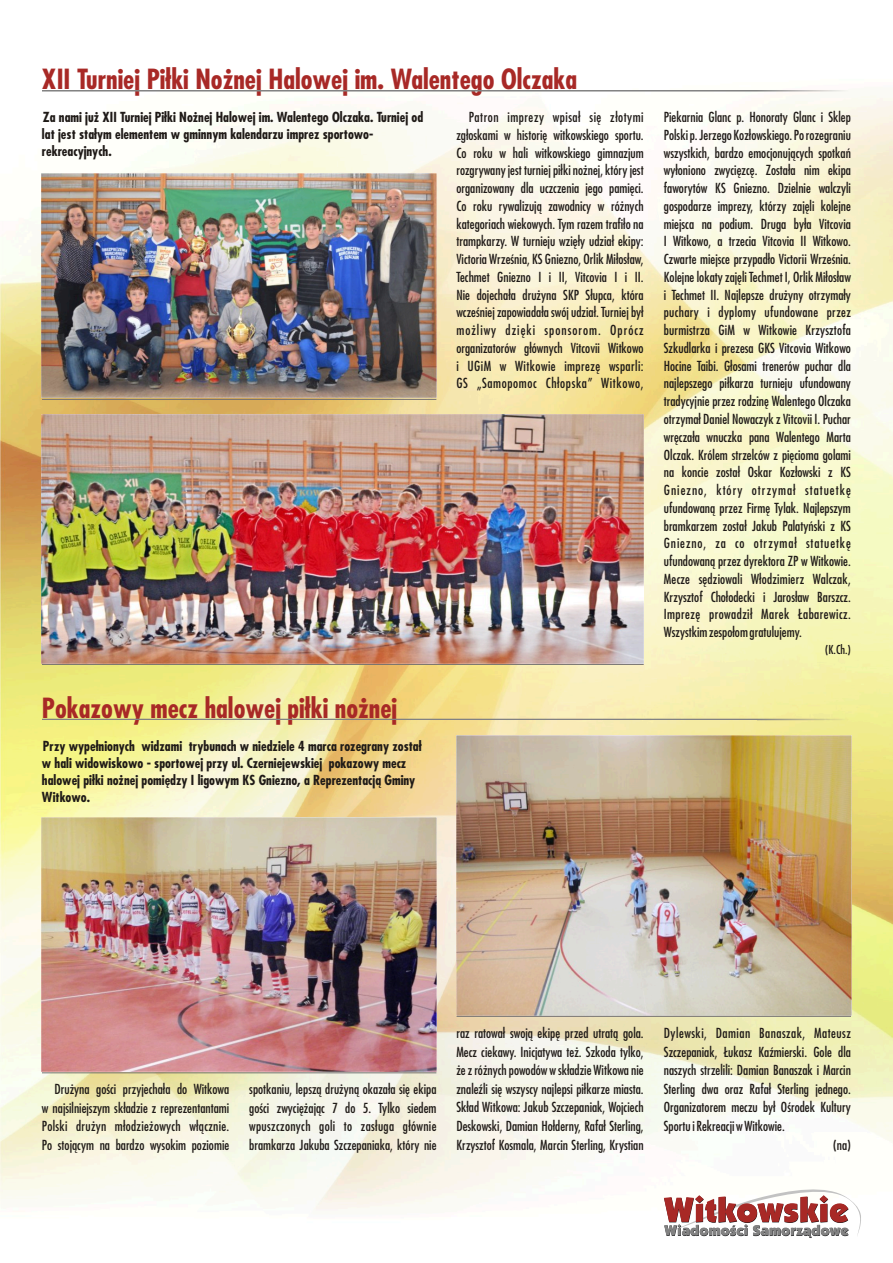
<style>
.page{position:relative;width:893px;height:1263px;background:#fff}
.page>*{position:absolute;margin:0;border:0;box-sizing:border-box;transform-origin:0 0}
.t1{font:700 27px "Fujiyama";color:#a82926}
.t2{font:13.5px/17.7px "Fujiyama";color:#1f1a17;text-align:justify}
.t3{font:700 13.5px/17.2px "Fujiyama";color:#1f1a17}
.t4{font:13.5px "Fujiyama";letter-spacing:.035em;color:#1f1a17}
.t5{font:12px "Fujiyama";color:#1f1a17}
</style>
<div class="page">
<img style="left:0;top:95px;width:893px;height:1116px">
<svg style="left:664px;top:1184px;width:197px;height:54px"></svg>
<hr style="left:42px;top:664px;width:602px;height:1px;background:#737070">
<hr style="left:42px;top:399px;width:394px;height:1px;background:#737070">
<hr style="left:42px;top:90px;width:809px;height:2px;background:#828282">
<img style="left:42px;top:173px;width:395px;height:225px">
<img style="left:42px;top:414px;width:602px;height:249px">
<hr style="left:42px;top:719px;width:809px;height:1px;background:#828282">
<img style="left:42px;top:818px;width:395px;height:254px">
<hr style="left:42px;top:1072px;width:394px;height:1px;background:#737070">
<img style="left:456px;top:735px;width:395px;height:280px">
<hr style="left:457px;top:1016px;width:394px;height:1px;background:#737070">
<h1 class="t1" style="left:42px;top:69px;width:537px">XII Turniej Piłki Nożnej Halowej im. Walentego Olczaka</h1>
<p class="t3" style="left:42px;top:110px;width:383px">Za nami już XII Turniej Piłki Nożnej Halowej im. Walentego Olczaka. Turniej od lat jest stałym elementem w gminnym kalendarzu imprez sportowo&shy;rekreacyjnych.</p>
<p class="t2" style="left:456px;top:109px;width:189px;text-indent:13px">Patron imprezy wpisał się złotymi zgłoskami w historię witkowskiego sportu.<br>Co roku w hali witkowskiego gimnazjum rozgrywany jest turniej piłki nożnej, który jest organizowany dla uczczenia jego pamięci.<br>Co roku rywalizują zawodnicy w różnych kategoriach wiekowych. Tym razem trafiło na trampkarzy. W turnieju wzięły udział ekipy:<br>Victoria Września, KS Gniezno, Orlik Miłosław, Techmet Gniezno I i II, Vitcovia I i II.<br>Nie dojechała drużyna SKP Słupca, która wcześniej zapowiadała swój udział. Turniej był możliwy dzięki sponsorom. Oprócz organizatorów głównych Vitcovii Witkowo i UGiM w Witkowie imprezę wsparli:<br>GS „Samopomoc Chłopska” Witkowo,</p>
<p class="t2" style="left:664px;top:109px;width:189px">Piekarnia Glanc p. Honoraty Glanc i Sklep Polski p.Jerzego Kozłowskiego. Po rozegraniu wszystkich, bardzo emocjonujących spotkań wyłoniono zwycięzcę. Została nim ekipa faworytów KS Gniezno. Dzielnie walczyli gospodarze imprezy, którzy zajęli kolejne miejsca na podium. Druga była Vitcovia I Witkowo, a trzecia Vitcovia II Witkowo.<br>Czwarte miejsce przypadło Victorii Września.<br>Kolejne lokaty zajęli Techmet I, Orlik Miłosław i Techmet II. Najlepsze drużyny otrzymały puchary i dyplomy ufundowane przez burmistrza GiM w Witkowie Krzysztofa Szkudlarka i prezesa GKS Vitcovia Witkowo Hocine Taibi. Głosami trenerów puchar dla najlepszego piłkarza turnieju ufundowany tradycyjnie przez rodzinę Walentego Olczaka otrzymał Daniel Nowaczyk z Vitcovii I. Puchar wręczała wnuczka pana Walentego Marta Olczak. Królem strzelców z pięcioma golami na koncie został Oskar Kozłowski z KS Gniezno, który otrzymał statuetkę ufundowaną przez Firmę Tylak. Najlepszym bramkarzem został Jakub Palatyński z KS Gniezno, za co otrzymał statuetkę ufundowaną przez dyrektora ZP w Witkowie.<br>Mecze sędziowali Włodzimierz Walczak, Krzysztof Chołodecki i Jarosław Barszcz.<br>Imprezę prowadził Marek Łabarewicz.<br>Wszystkim zespołom gratulujemy.</p>
<p class="t5" style="left:825px;top:645px;width:27px">(K.Ch.)</p>
<h1 class="t1" style="left:42px;top:698px;width:357px">Pokazowy mecz halowej piłki nożnej</h1>
<p class="t3" style="left:42px;top:739px;width:381px">Przy wypełnionych widzami trybunach w niedziele 4 marca rozegrany został w hali widowiskowo - sportowej przy ul. Czerniejewskiej pokazowy mecz halowej piłki nożnej pomiędzy I ligowym KS Gniezno, a Reprezentacją Gminy Witkowo.</p>
<p class="t2" style="left:42px;top:1081px;width:189px;line-height:18.6px;text-indent:13px">Drużyna gości przyjechała do Witkowa w najsilniejszym składzie z reprezentantami Polski drużyn młodzieżowych włącznie.<br>Po stojącym na bardzo wysokim poziomie</p>
<p class="t2" style="left:249px;top:1081px;width:189px;line-height:18.6px">spotkaniu, lepszą drużyną okazała się ekipa gości zwyciężając 7 do 5. Tylko siedem wpuszczonych goli to zasługa głównie bramkarza Jakuba Szczepaniaka, który nie</p>
<p class="t2" style="left:456px;top:1025px;width:189px;line-height:18.6px">raz ratował swoją ekipę przed utratą gola.<br>Mecz ciekawy. Inicjatywa też. Szkoda tylko, żez różnych powodów w składzie Witkowa nie znaleźli się wszyscy najlepsi piłkarze miasta.<br>Skład Witkowa: Jakub Szczepaniak, Wojciech Deskowski, Damian Hołderny, Rafał Sterling, Krzysztof Kosmala, Marcin Sterling, Krystian</p>
<p class="t4" style="left:664px;top:1027px;width:189px">Dylewski, Damian Banaszak, Mateusz</p>
<p class="t2" style="left:664px;top:1044px;width:189px">Szczepaniak, Łukasz Kaźmierski. Gole dla</p>
<p class="t2" style="left:664px;top:1062px;width:189px">naszych strzelili: Damian Banaszak i Marcin</p>
<p class="t2" style="left:664px;top:1081px;width:189px">Sterling dwa oraz Rafał Sterling jednego.</p>
<p class="t2" style="left:664px;top:1099px;width:189px">Organizatorem meczu był Ośrodek Kultury</p>
<p class="t2" style="left:664px;top:1118px;width:123px">Sportu i Rekreacji w Witkowie.</p>
<p class="t2" style="left:833px;top:1137px;width:19px">(na)</p>
</div>
